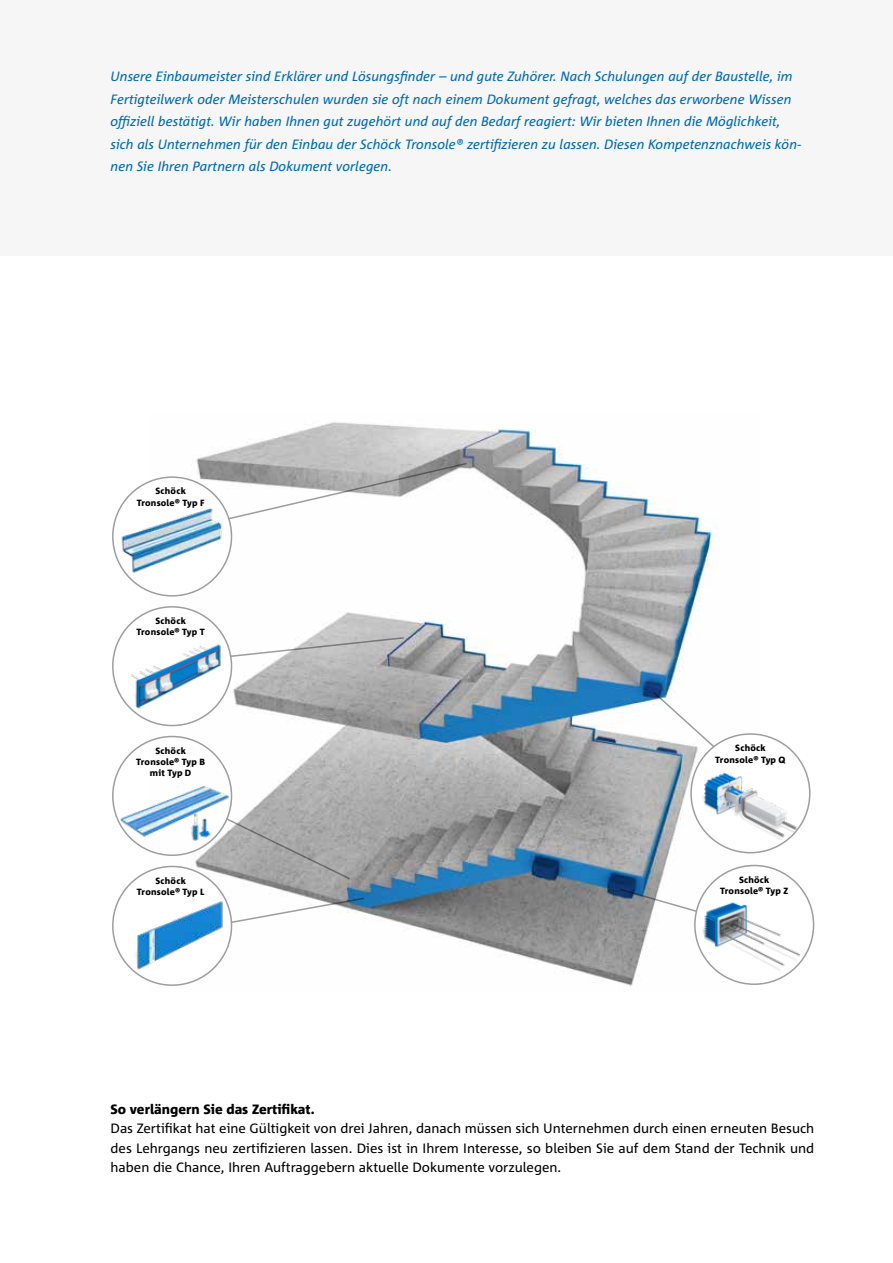
<style>
.page{position:relative;width:893px;height:1263px;background:#fff}
.page>*{position:absolute;margin:0;border:0;box-sizing:border-box;transform-origin:0 0}
.t1{font:italic 13.5px/22.5px "Corpid Schoeck";color:#006ab3}
.t2{font:13.5px/19.5px "Corpid Schoeck";color:#000;text-align:justify}
.t3{font:800 13.5px "Corpid Schoeck";color:#000}
.t4{font:800 9px/11.2px "Corpid Schoeck";letter-spacing:.025em;color:#000;text-align:center}
</style>
<div class="page">
<img style="left:150px;top:422px;width:608px;height:565px">
<svg style="left:155px;top:462px;width:313px;height:75px"></svg>
<div style="left:113px;top:477px;width:119px;height:119px;background:#fff;border-radius:50%"></div>
<img style="left:113px;top:499px;width:119px;height:97px">
<div style="left:112px;top:476px;width:120px;height:121px;border:2px solid #9c9e9f;border-radius:50%"></div>
<svg style="left:232px;top:636px;width:173px;height:31px"></svg>
<div style="left:113px;top:607px;width:119px;height:118px;background:#fff;border-radius:50%"></div>
<img style="left:113px;top:626px;width:119px;height:91px">
<div style="left:112px;top:606px;width:120px;height:120px;border:2px solid #9c9e9f;border-radius:50%"></div>
<svg style="left:652px;top:690px;width:112px;height:102px"></svg>
<svg style="left:225px;top:817px;width:126px;height:64px;background:#a7a7a7"></svg>
<svg style="left:618px;top:887px;width:90px;height:43px"></svg>
<svg style="left:224px;top:896px;width:141px;height:33px"></svg>
<div style="left:691px;top:734px;width:119px;height:119px;background:#fff;border-radius:50%"></div>
<img style="left:691px;top:760px;width:116px;height:93px">
<div style="left:690px;top:733px;width:120px;height:120px;border:2px solid #9c9e9f;border-radius:50%"></div>
<div style="left:695px;top:865px;width:119px;height:119px;background:#fff;border-radius:50%"></div>
<img style="left:695px;top:893px;width:119px;height:84px">
<div style="left:694px;top:865px;width:120px;height:120px;border:2px solid #9c9e9f;border-radius:50%"></div>
<div style="left:113px;top:866px;width:119px;height:119px;background:#fff;border-radius:50%"></div>
<div style="left:112px;top:866px;width:120px;height:120px;border:2px solid #9c9e9f;border-radius:50%"></div>
<img style="left:134px;top:899px;width:92px;height:73px">
<img style="left:120px;top:773px;width:111px;height:69px">
<div style="left:0;top:0;width:893px;height:255px;background:#f6f6f6"></div>
<div style="left:112px;top:736px;width:120px;height:120px;border:2px solid #9c9e9f;border-radius:50%"></div>
<p class="t1" style="left:111px;top:65px;width:692px">Unsere Einbaumeister sind Erklärer und Lösungsfinder – und gute Zuhörer. Nach Schulungen auf der Baustelle, im Fertigteilwerk oder Meisterschulen wurden sie oft nach einem Dokument gefragt, welches das erworbene Wissen offiziell bestätigt. Wir haben Ihnen gut zugehört und auf den Bedarf reagiert: Wir bieten Ihnen die Möglichkeit, sich als Unternehmen für den Einbau der Schöck Tronsole® zertifizieren zu lassen. Diesen Kompetenznachweis kön&shy;nen Sie Ihren Partnern als Dokument vorlegen.</p>
<p class="t4" style="left:137px;top:486px;width:69px">Schöck<br>Tronsole® Typ F</p>
<p class="t4" style="left:137px;top:615px;width:70px">Schöck<br>Tronsole® Typ T</p>
<p class="t4" style="left:136px;top:745px;width:70px">Schöck<br>Tronsole® Typ B mit Typ D</p>
<p class="t4" style="left:137px;top:875px;width:69px">Schöck<br>Tronsole® Typ L</p>
<p class="t4" style="left:715px;top:742px;width:72px">Schöck<br>Tronsole® Typ Q</p>
<p class="t4" style="left:720px;top:874px;width:70px">Schöck<br>Tronsole® Typ Z</p>
<p class="t3" style="left:111px;top:1101px;width:206px">So verlängern Sie das Zertifikat.</p>
<p class="t2" style="left:111px;top:1119px;width:705px">Das Zertifikat hat eine Gültigkeit von drei Jahren, danach müssen sich Unternehmen durch einen erneuten Besuch des Lehrgangs neu zertifizieren lassen. Dies ist in Ihrem Interesse, so bleiben Sie auf dem Stand der Technik und haben die Chance, Ihren Auftraggebern aktuelle Dokumente vorzulegen.</p>
</div>
